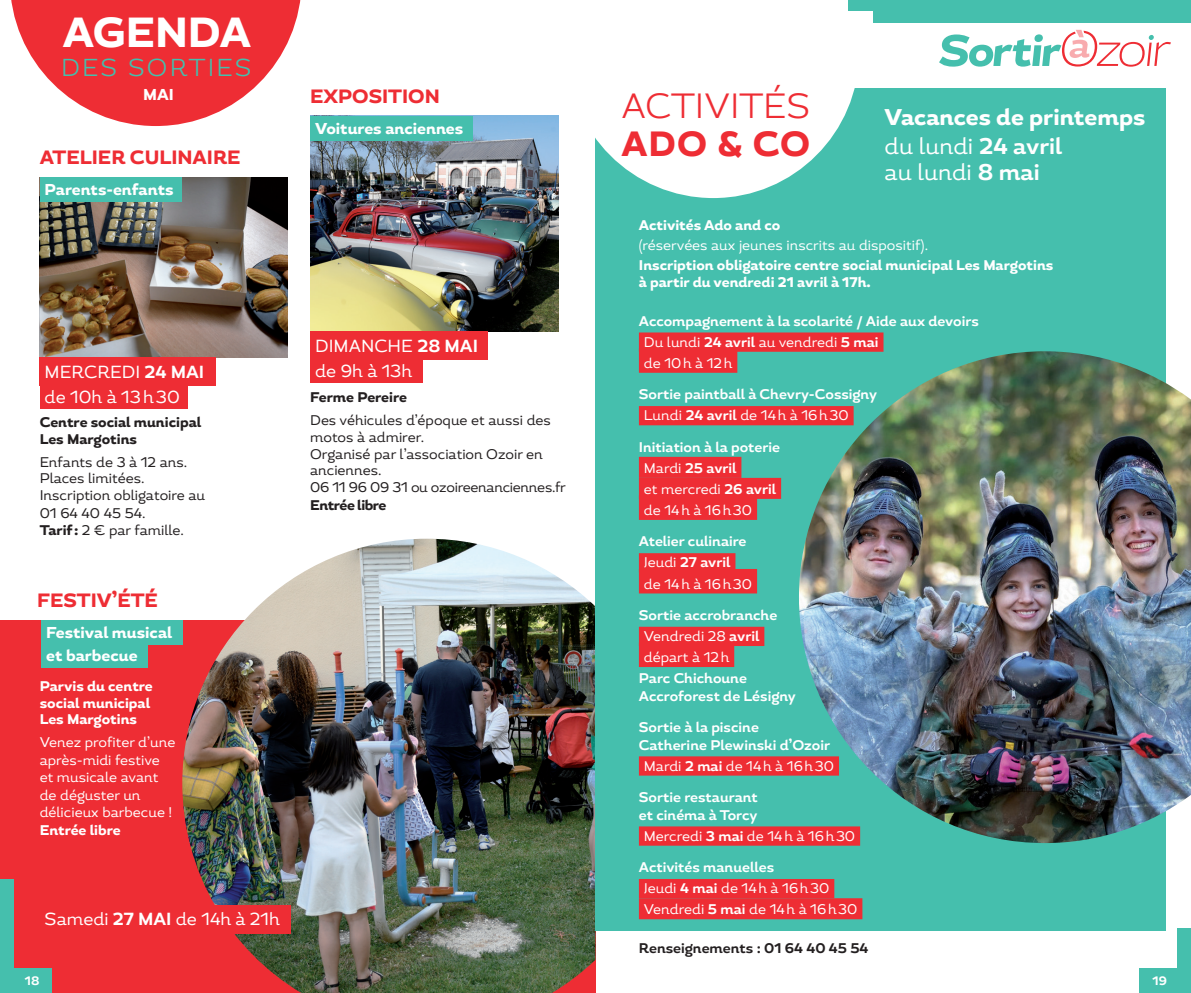
<style>
.page{position:relative;width:1191px;height:993px;background:#fff}
.page>*{position:absolute;margin:0;border:0;box-sizing:border-box;transform-origin:0 0}
.t1{font:800 42px "Magallanes";color:#fff}
.SAO_Lieu{font:300 35px "Magallanes";color:#ee2d34}
.SAO_Lieu-2{font:800 35px "Magallanes";color:#ee2d34}
.t2{font:300 24.5px "Magallanes";letter-spacing:.09em;color:#45bfad}
.SAO_Lieu-3{font:22.75px/26.2px "Magallanes";color:#fff}
.SAO_Lieu-4{font:800 22.75px "Magallanes";color:#fff}
.SAO_Lieu-5{font:800 19.25px "Magallanes";color:#ee2d34}
.SAO_TXT_courant{font:17.5px "Magallanes";color:#fff}
.SAO_Lieu-6{font:800 15.75px "Magallanes";color:#fff}
.SAO_TXT_courant-2{font:14px/17.5px "Magallanes";color:#fff}
.SAO_TXT_courant-3{font:700 14px/17.5px "Magallanes";color:#fff}
.SAO_TXT_courant-4{font:14px/16.8px "Magallanes";color:#231f20}
.SAO_Lieu-7{font:800 14px/17.5px "Magallanes";color:#fff}
.SAO_TXT_courant-5{font:800 14px/16.8px "Magallanes";color:#231f20}
.SAO_TXT_courant-6{font:800 14px/16.8px "Magallanes";color:#fff}
.SAO_Lieu-8{font:14px "Magallanes";color:#fff}
.SAO_TXT_courant-7{font:14px "Magallanes";letter-spacing:-.02em;color:#231f20}
.SAO_TXT_courant-8{font:700 14px "Magallanes";color:#231f20}
.SAO_TXT_courant-9{font:800 14px "Magallanes";letter-spacing:-.03em;color:#231f20}
.t3{font:700 12.25px "Magallanes";color:#fff}
.s1{font-weight:700}
.s2{font-weight:800}
.s3{font-weight:400}
</style>
<div class="page">
<div style="left:873px;top:0;width:318px;height:22px;background:#45bfad"></div>
<div style="left:848px;top:0;width:33px;height:11px;background:#45bfad"></div>
<svg style="left:939px;top:30px;width:232px;height:37px"></svg>
<svg style="left:11px;top:0;width:290px;height:126px"></svg>
<div style="left:0;top:620px;width:595px;height:372px;background:#ee2d34"></div>
<div style="left:41px;top:620px;width:141px;height:25px;background:#45bfad"></div>
<div style="left:41px;top:642px;width:107px;height:25px;background:#45bfad"></div>
<img style="left:310px;top:116px;width:248px;height:215px">
<div style="left:310px;top:331px;width:177px;height:28px;background:#ee2d34"></div>
<div style="left:310px;top:358px;width:113px;height:25px;background:#ee2d34"></div>
<img style="left:40px;top:178px;width:248px;height:179px">
<div style="left:40px;top:357px;width:176px;height:28px;background:#ee2d34"></div>
<div style="left:40px;top:384px;width:147px;height:25px;background:#ee2d34"></div>
<div style="left:40px;top:177px;width:142px;height:25px;background:#45bfad"></div>
<div style="left:0;top:878px;width:13px;height:105px;background:#45bfad"></div>
<div style="left:0;top:967px;width:51px;height:25px;background:#45bfad"></div>
<div style="left:310px;top:116px;width:162px;height:24px;background:#45bfad"></div>
<img style="left:182px;top:538px;width:413px;height:454px">
<div style="left:40px;top:904px;width:250px;height:29px;background:#ee2d34"></div>
<div style="left:1139px;top:967px;width:52px;height:25px;background:#45bfad"></div>
<div style="left:595px;top:89px;width:571px;height:841px;background:#45bfad"></div>
<img style="left:799px;top:351px;width:392px;height:491px">
<div style="left:639px;top:332px;width:244px;height:19px;background:#ee2d34"></div>
<div style="left:639px;top:348px;width:98px;height:24px;background:#ee2d34"></div>
<div style="left:639px;top:406px;width:214px;height:19px;background:#ee2d34"></div>
<div style="left:639px;top:456px;width:102px;height:21px;background:#ee2d34"></div>
<div style="left:639px;top:477px;width:142px;height:21px;background:#ee2d34"></div>
<div style="left:639px;top:495px;width:118px;height:24px;background:#ee2d34"></div>
<div style="left:639px;top:553px;width:96px;height:19px;background:#ee2d34"></div>
<div style="left:639px;top:568px;width:118px;height:25px;background:#ee2d34"></div>
<div style="left:639px;top:626px;width:125px;height:19px;background:#ee2d34"></div>
<div style="left:639px;top:642px;width:95px;height:24px;background:#ee2d34"></div>
<div style="left:639px;top:756px;width:200px;height:19px;background:#ee2d34"></div>
<div style="left:639px;top:826px;width:221px;height:19px;background:#ee2d34"></div>
<div style="left:639px;top:878px;width:195px;height:19px;background:#ee2d34"></div>
<div style="left:639px;top:897px;width:223px;height:21px;background:#ee2d34"></div>
<svg style="left:595px;top:88px;width:264px;height:110px"></svg>
<div style="left:1178px;top:928px;width:13px;height:55px;background:#45bfad"></div>
<h1 class="t1" style="left:63px;top:5px;width:190px">AGENDA</h1>
<h3 class="t2" style="left:61px;top:52px;width:192px">DES SORTIES</h3>
<p class="SAO_Lieu-6" style="left:143px;top:84px;width:32px">MAI</p>
<p class="SAO_Lieu-5" style="left:40px;top:145px;width:202px">ATELIER CULINAIRE</p>
<p class="SAO_Lieu-6" style="left:45px;top:179px;width:130px">Parents-enfants</p>
<p class="SAO_Lieu-5" style="left:310px;top:84px;width:131px">EXPOSITION</p>
<p class="SAO_Lieu-6" style="left:315px;top:118px;width:150px">Voitures anciennes</p>
<p class="SAO_TXT_courant" style="left:45px;top:360px;width:161px">MERCREDI <span class="s1">24 MAI</span></p>
<p class="SAO_TXT_courant" style="left:45px;top:386px;width:137px">de 10h à 13h30</p>
<p class="SAO_TXT_courant-5" style="left:40px;top:414px;width:163px">Centre social municipal<br>Les Margotins</p>
<p class="SAO_TXT_courant-4" style="left:40px;top:453px;width:149px">Enfants de 3 à 12 ans.</p>
<p class="SAO_TXT_courant-4" style="left:40px;top:470px;width:167px">Places limitées.<br>Inscription obligatoire au<br>01 64 40 45 54.</p>
<p class="SAO_TXT_courant-4" style="left:40px;top:522px;width:146px"><span class="s2">Tarif:</span> 2 € par famille.</p>
<p class="SAO_Lieu-5" style="left:37px;top:587px;width:122px">FESTIV’ÉTÉ</p>
<p class="SAO_Lieu-6" style="left:46px;top:622px;width:128px">Festival musical</p>
<p class="SAO_Lieu-6" style="left:46px;top:645px;width:93px">et barbecue</p>
<p class="SAO_TXT_courant-6" style="left:40px;top:677px;width:115px">Parvis du centre social municipal<br>Les Margotins</p>
<p class="SAO_TXT_courant-2" style="left:40px;top:733px;width:137px">Venez profiter d’une après-midi festive et musicale avant de déguster un délicieux barbecue !<br><span class="s2">Entrée libre</span></p>
<p class="SAO_TXT_courant" style="left:315px;top:334px;width:164px">DIMANCHE <span class="s1">28 MAI</span></p>
<p class="SAO_TXT_courant" style="left:315px;top:360px;width:99px">de 9h à 13h</p>
<p class="SAO_TXT_courant-5" style="left:310px;top:389px;width:98px">Ferme Pereire</p>
<p class="SAO_TXT_courant-4" style="left:310px;top:411px;width:242px">Des véhicules d’époque et aussi des motos à admirer.<br>Organisé par l’association Ozoir en anciennes.</p>
<p class="SAO_TXT_courant-7" style="left:310px;top:478px;width:257px">06 11 96 09 31 ou ozoireenanciennes.fr</p>
<p class="SAO_TXT_courant-9" style="left:310px;top:496px;width:78px">Entrée libre</p>
<p class="SAO_TXT_courant" style="left:45px;top:908px;width:237px">Samedi <span class="s1">27 MAI</span> de 14h à 21h</p>
<p class="t3" style="left:25px;top:972px;width:16px">18</p>
<p class="SAO_Lieu" style="left:621px;top:84px;width:190px">ACTIVITÉS</p>
<p class="SAO_Lieu-2" style="left:621px;top:121px;width:190px">ADO &amp; CO</p>
<p class="SAO_Lieu-4" style="left:884px;top:103px;width:262px">Vacances de printemps</p>
<p class="SAO_Lieu-3" style="left:884px;top:133px;width:179px">du lundi <span class="s1">24 avril </span>au lundi <span class="s1">8 mai</span></p>
<p class="SAO_Lieu-7" style="left:639px;top:216px;width:143px">Activités Ado and co</p>
<p class="SAO_Lieu-8" style="left:639px;top:236px;width:291px">(réservées aux jeunes inscrits au dispositif).</p>
<p class="SAO_Lieu-7" style="left:639px;top:256px;width:416px">Inscription obligatoire centre social municipal Les Margotins à partir du vendredi 21 avril à 17h.</p>
<p class="SAO_TXT_courant-3" style="left:639px;top:312px;width:341px">Accompagnement à la scolarité / Aide aux devoirs</p>
<p class="SAO_TXT_courant-2" style="left:644px;top:333px;width:236px">Du lundi <span class="s1">24 avril</span> au vendredi <span class="s1">5 mai</span></p>
<p class="SAO_TXT_courant-2" style="left:644px;top:354px;width:90px">de 10h à 12h</p>
<p class="SAO_TXT_courant-3" style="left:639px;top:386px;width:240px">Sortie paintball à Chevry-Cossigny</p>
<p class="SAO_TXT_courant-2" style="left:644px;top:407px;width:206px">Lundi <span class="s1">24 avril</span> de 14h à 16h30</p>
<p class="SAO_TXT_courant-3" style="left:639px;top:438px;width:143px">Initiation à la poterie</p>
<p class="SAO_TXT_courant-3" style="left:644px;top:459px;width:94px"><span class="s3">Mardi</span> 25 avril</p>
<p class="SAO_TXT_courant-2" style="left:644px;top:480px;width:134px">et mercredi <span class="s1">26 avril</span></p>
<p class="SAO_TXT_courant-2" style="left:644px;top:501px;width:110px">de 14h à 16h30</p>
<p class="SAO_TXT_courant-3" style="left:639px;top:533px;width:109px">Atelier culinaire</p>
<p class="SAO_TXT_courant-3" style="left:644px;top:554px;width:88px"><span class="s3">Jeudi</span> 27 avril</p>
<p class="SAO_TXT_courant-2" style="left:644px;top:575px;width:110px">de 14h à 16h30</p>
<p class="SAO_TXT_courant-3" style="left:639px;top:606px;width:140px">Sortie accrobranche</p>
<p class="SAO_TXT_courant-2" style="left:644px;top:627px;width:117px">Vendredi 28 <span class="s1">avril</span></p>
<p class="SAO_TXT_courant-2" style="left:644px;top:648px;width:87px">départ à 12h</p>
<p class="SAO_TXT_courant-3" style="left:639px;top:669px;width:158px">Parc Chichoune<br>Accroforest de Lésigny</p>
<p class="SAO_TXT_courant-3" style="left:639px;top:718px;width:193px">Sortie à la piscine<br>Catherine Plewinski d’Ozoir</p>
<p class="SAO_TXT_courant-2" style="left:644px;top:757px;width:192px">Mardi <span class="s1">2 mai</span> de 14h à 16h30</p>
<p class="SAO_TXT_courant-3" style="left:639px;top:788px;width:120px">Sortie restaurant et cinéma à Torcy</p>
<p class="SAO_TXT_courant-2" style="left:644px;top:827px;width:213px">Mercredi <span class="s1">3 mai</span> de 14h à 16h30</p>
<p class="SAO_TXT_courant-3" style="left:639px;top:858px;width:137px">Activités manuelles</p>
<p class="SAO_TXT_courant-2" style="left:644px;top:879px;width:187px">Jeudi <span class="s1">4 mai</span> de 14h à 16h30</p>
<p class="SAO_TXT_courant-2" style="left:644px;top:900px;width:215px">Vendredi <span class="s1">5 mai</span> de 14h à 16h30</p>
<p class="SAO_TXT_courant-8" style="left:639px;top:938px;width:231px">Renseignements : 01 64 40 45 54</p>
<p class="t3" style="left:1152px;top:972px;width:16px">19</p>
</div>
